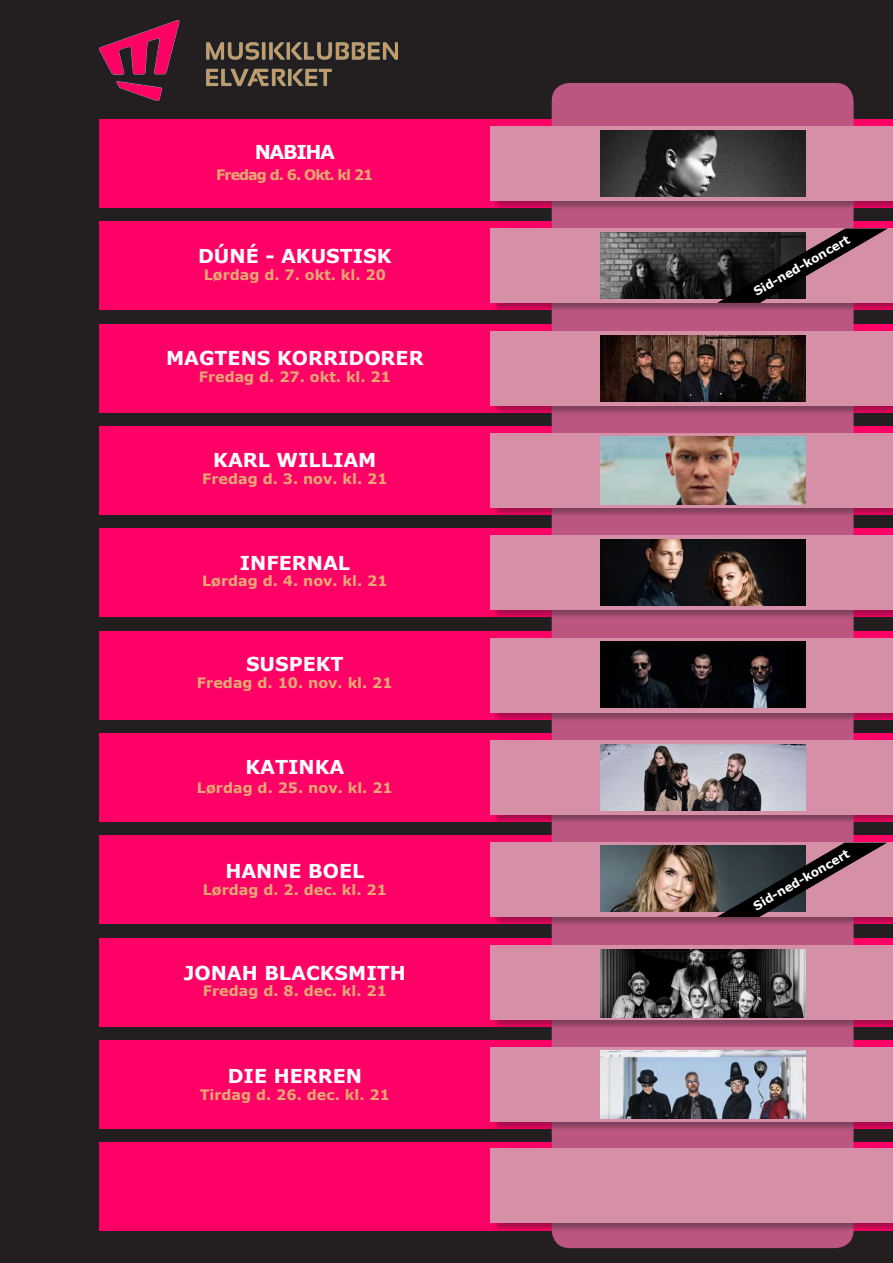
<style>
.page{position:relative;width:893px;height:1263px;background:#231f20}
.page>*{position:absolute;margin:0;border:0;box-sizing:border-box;transform-origin:0 0}
.t1{font:700 19.2px "Verdana";color:#fff}
.t2{font:700 14.4px "Verdana";color:#e3aa73}
.t3{font:700 14.4px "Verdana";letter-spacing:-.07em;color:#e3aa73}
.t4{font:700 12px "Verdana";color:#fff}
</style>
<div class="page">
<img style="left:99px;top:21px;width:299px;height:80px">
<div style="left:99px;top:221px;width:794px;height:89px;background:#f06"></div>
<div style="left:99px;top:631px;width:794px;height:88px;background:#f06"></div>
<div style="left:99px;top:528px;width:794px;height:89px;background:#f06"></div>
<div style="left:99px;top:426px;width:794px;height:89px;background:#f06"></div>
<div style="left:99px;top:324px;width:794px;height:88px;background:#f06"></div>
<div style="left:99px;top:119px;width:794px;height:89px;background:#f06"></div>
<div style="left:99px;top:733px;width:794px;height:89px;background:#f06"></div>
<div style="left:99px;top:1143px;width:794px;height:88px;background:#f06"></div>
<div style="left:99px;top:1040px;width:794px;height:89px;background:#f06"></div>
<div style="left:99px;top:836px;width:794px;height:88px;background:#f06"></div>
<div style="left:99px;top:938px;width:794px;height:88px;background:#f06"></div>
<div style="left:552px;top:83px;width:302px;height:1165px;background:#bb5680;border-radius:18px"></div>
<div style="left:493px;top:1149px;width:400px;height:83px;background:#231f20;opacity:.39"></div>
<div style="left:490px;top:1148px;width:403px;height:75px;background:#d590a8"></div>
<div style="left:493px;top:1048px;width:400px;height:83px;background:#231f20;opacity:.39"></div>
<div style="left:490px;top:1047px;width:403px;height:75px;background:#d590a8"></div>
<div style="left:493px;top:945px;width:400px;height:84px;background:#231f20;opacity:.39"></div>
<div style="left:490px;top:945px;width:403px;height:74px;background:#d590a8"></div>
<div style="left:493px;top:843px;width:400px;height:84px;background:#231f20;opacity:.39"></div>
<div style="left:490px;top:843px;width:403px;height:74px;background:#d590a8"></div>
<div style="left:493px;top:741px;width:400px;height:83px;background:#231f20;opacity:.39"></div>
<div style="left:490px;top:740px;width:403px;height:75px;background:#d590a8"></div>
<div style="left:493px;top:638px;width:400px;height:84px;background:#231f20;opacity:.39"></div>
<div style="left:490px;top:638px;width:403px;height:74px;background:#d590a8"></div>
<div style="left:493px;top:536px;width:400px;height:84px;background:#231f20;opacity:.39"></div>
<div style="left:490px;top:536px;width:403px;height:74px;background:#d590a8"></div>
<div style="left:493px;top:433px;width:400px;height:84px;background:#231f20;opacity:.39"></div>
<div style="left:490px;top:433px;width:403px;height:75px;background:#d590a8"></div>
<div style="left:493px;top:331px;width:400px;height:84px;background:#231f20;opacity:.39"></div>
<div style="left:490px;top:331px;width:403px;height:74px;background:#d590a8"></div>
<div style="left:493px;top:229px;width:400px;height:83px;background:#231f20;opacity:.39"></div>
<div style="left:490px;top:228px;width:403px;height:75px;background:#d590a8"></div>
<div style="left:493px;top:126px;width:400px;height:84px;background:#231f20;opacity:.39"></div>
<div style="left:490px;top:126px;width:403px;height:75px;background:#d590a8"></div>
<img style="left:600px;top:130px;width:205px;height:66px">
<img style="left:600px;top:233px;width:117px;height:66px">
<img style="left:600px;top:335px;width:205px;height:66px">
<img style="left:600px;top:436px;width:205px;height:68px">
<img style="left:600px;top:540px;width:205px;height:66px">
<img style="left:600px;top:641px;width:205px;height:66px">
<img style="left:600px;top:744px;width:205px;height:66px">
<img style="left:600px;top:846px;width:116px;height:66px">
<img style="left:600px;top:949px;width:205px;height:68px">
<img style="left:600px;top:1050px;width:205px;height:68px">
<svg style="left:716px;top:843px;width:171px;height:74px"></svg>
<svg style="left:717px;top:228px;width:171px;height:75px"></svg>
<p class="t1" style="left:255px;top:140px;width:82px">NABIHA</p>
<p class="t3" style="left:216px;top:165px;width:159px">Fredag d. 6. Okt. kl 21</p>
<p class="t1" style="left:198px;top:244px;width:195px">DÚNÉ - AKUSTISK</p>
<p class="t2" style="left:204px;top:266px;width:184px">Lørdag d. 7. okt. kl. 20</p>
<p class="t1" style="left:166px;top:345px;width:259px">MAGTENS KORRIDORER</p>
<p class="t2" style="left:199px;top:367px;width:194px">Fredag d. 27. okt. kl. 21</p>
<p class="t1" style="left:213px;top:448px;width:165px">KARL WILLIAM</p>
<p class="t2" style="left:202px;top:469px;width:187px">Fredag d. 3. nov. kl. 21</p>
<p class="t1" style="left:240px;top:550px;width:112px">INFERNAL</p>
<p class="t2" style="left:202px;top:572px;width:187px">Lørdag d. 4. nov. kl. 21</p>
<p class="t1" style="left:246px;top:652px;width:99px">SUSPEKT</p>
<p class="t2" style="left:197px;top:673px;width:197px">Fredag d. 10. nov. kl. 21</p>
<p class="t1" style="left:245px;top:755px;width:100px">KATINKA</p>
<p class="t2" style="left:197px;top:778px;width:197px">Lørdag d. 25. nov. kl. 21</p>
<p class="t1" style="left:225px;top:858px;width:141px">HANNE BOEL</p>
<p class="t2" style="left:203px;top:880px;width:186px">Lørdag d. 2. dec. kl. 21</p>
<p class="t1" style="left:184px;top:960px;width:224px">JONAH BLACKSMITH</p>
<p class="t2" style="left:203px;top:982px;width:186px">Fredag d. 8. dec. kl. 21</p>
<p class="t1" style="left:228px;top:1063px;width:136px">DIE HERREN</p>
<p class="t2" style="left:200px;top:1085px;width:192px">Tirdag d. 26. dec. kl. 21</p>
<p class="t4" style="left:751px;top:286px;width:110px;rotate:-30deg">Sid-ned-koncert</p>
<p class="t4" style="left:750px;top:900px;width:110px;rotate:-30deg">Sid-ned-koncert</p>
</div>
